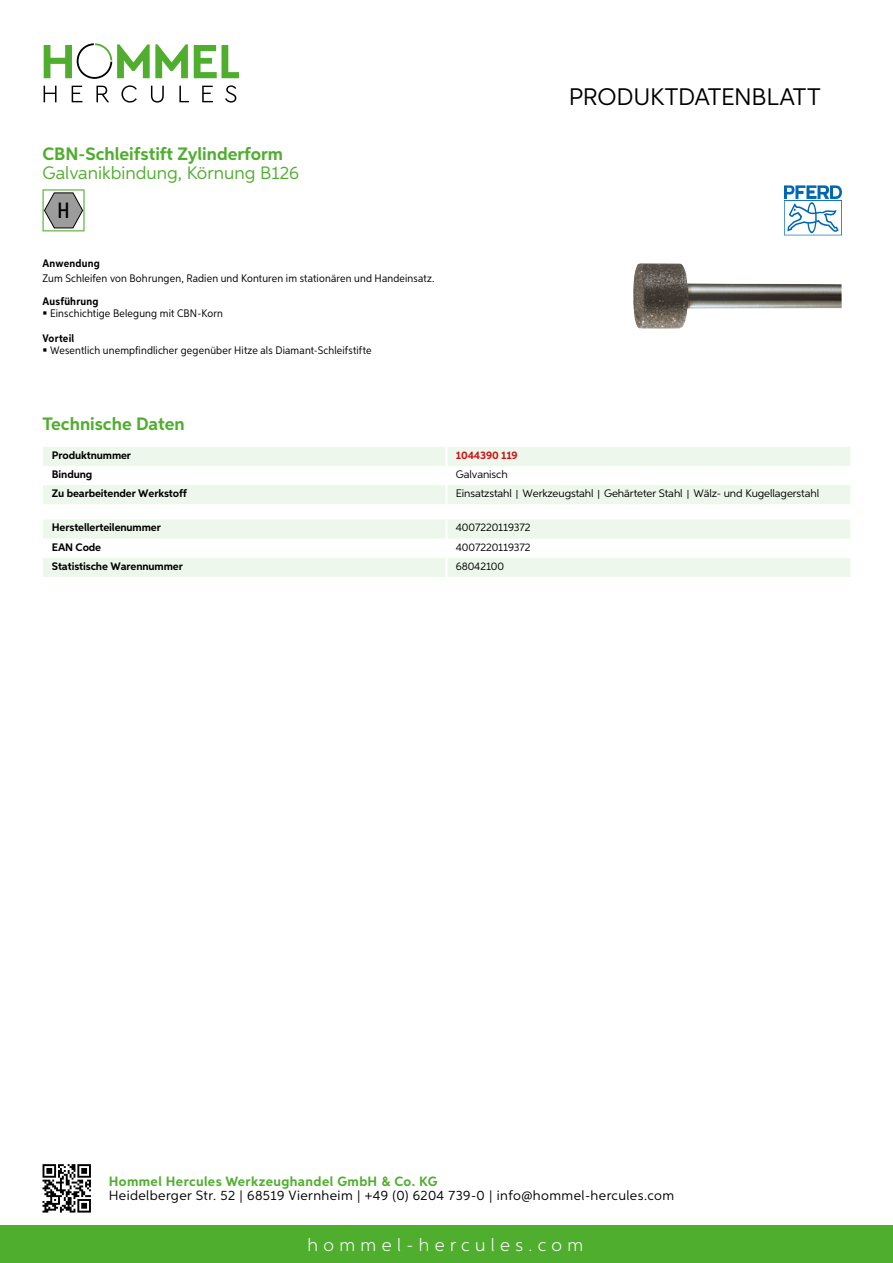
<style>
.page{position:relative;width:893px;height:1263px;background:#fff}
.page>*{position:absolute;margin:0;border:0;box-sizing:border-box;transform-origin:0 0}
.t1{font:24px "Aspira";letter-spacing:-.01em;color:#000}
.t2{font:500 22.2px "Aspira XX Nar";color:#000}
.t3{font:700 18px "Aspira";color:#50ae2f}
.t4{font:18px "Aspira";color:#50ae2f}
.t5{font:300 18px "Aspira";letter-spacing:.3em;color:#fff}
.t6{font:13.5px "Aspira";letter-spacing:.03em;color:#000}
.t7{font:700 13.5px "Aspira";letter-spacing:.03em;color:#50ae2f}
.t8{font:10.95px "Aspira Nar";letter-spacing:.015em;color:#000}
.t9{font:10.95px "Aspira";letter-spacing:-.01em;color:#000}
.t10{font:700 10.95px "Aspira";letter-spacing:-.01em;color:#000}
.t11{font:700 10.95px "Aspira Nar";letter-spacing:.02em;color:#000}
.t12{font:700 10.95px "Aspira";letter-spacing:-.01em;color:#cd1013}
.s1{font-family:"Wuerth Global";font-size:10.5px}
</style>
<div class="page">
<div style="left:0;top:1226px;width:893px;height:37px;background:#50ae2f"></div>
<svg style="left:43px;top:1164px;width:48px;height:48px"></svg>
<svg style="left:194px;top:45px;width:45px;height:33px"></svg>
<svg style="left:44px;top:43px;width:144px;height:36px"></svg>
<svg style="left:44px;top:86px;width:13px;height:16px"></svg>
<svg style="left:72px;top:86px;width:10px;height:16px"></svg>
<svg style="left:96px;top:86px;width:13px;height:16px"></svg>
<svg style="left:121px;top:85px;width:16px;height:18px"></svg>
<svg style="left:151px;top:86px;width:13px;height:17px"></svg>
<svg style="left:179px;top:86px;width:10px;height:16px"></svg>
<svg style="left:202px;top:86px;width:11px;height:16px"></svg>
<svg style="left:225px;top:85px;width:11px;height:18px"></svg>
<svg style="left:43px;top:447px;width:807px;height:57px"></svg>
<hr style="left:445px;top:485px;width:3px;height:19px;background:#fff">
<svg style="left:43px;top:520px;width:807px;height:57px"></svg>
<hr style="left:445px;top:558px;width:3px;height:19px;background:#fff">
<svg style="left:43px;top:189px;width:42px;height:42px"></svg>
<img style="left:633px;top:263px;width:209px;height:65px">
<svg style="left:784px;top:185px;width:58px;height:50px"></svg>
<h3 class="t3" style="left:43px;top:142px;width:242px">CBN-Schleifstift Zylinderform</h3>
<h3 class="t4" style="left:43px;top:162px;width:258px">Galvanikbindung, Körnung B126</h3>
<h2 class="t2" style="left:57px;top:197px;width:14px">H</h2>
<p class="t11" style="left:43px;top:257px;width:59px">Anwendung</p>
<p class="t8" style="left:43px;top:272px;width:393px">Zum Schleifen von Bohrungen, Radien und Konturen im stationären und Handeinsatz.</p>
<p class="t11" style="left:43px;top:294px;width:58px">Ausführung</p>
<p class="t8" style="left:50px;top:307px;width:174px">Einschichtige Belegung mit CBN-Korn</p>
<p class="t11" style="left:43px;top:331px;width:33px">Vorteil</p>
<p class="t8" style="left:50px;top:344px;width:323px">Wesentlich unempfindlicher gegenüber Hitze als Diamant-Schleifstifte</p>
<h1 class="t1" style="left:569px;top:82px;width:253px">Produktdatenblatt</h1>
<h3 class="t3" style="left:43px;top:413px;width:144px">Technische Daten</h3>
<p class="t10" style="left:52px;top:448px;width:81px">Produktnummer</p>
<p class="t12" style="left:456px;top:448px;width:63px">1044390 119</p>
<p class="t10" style="left:52px;top:467px;width:42px">Bindung</p>
<p class="t9" style="left:456px;top:467px;width:53px">Galvanisch</p>
<p class="t10" style="left:52px;top:486px;width:137px">Zu bearbeitender Werkstoff</p>
<p class="t9" style="left:456px;top:486px;width:365px">Einsatzstahl <span class="s1">|</span> Werkzeugstahl <span class="s1">|</span> Gehärteter Stahl <span class="s1">|</span> Wälz- und Kugellagerstahl</p>
<p class="t10" style="left:52px;top:521px;width:111px">Herstellerteilenummer</p>
<p class="t9" style="left:456px;top:521px;width:76px">4007220119372</p>
<p class="t10" style="left:52px;top:540px;width:51px">EAN Code</p>
<p class="t9" style="left:456px;top:540px;width:76px">4007220119372</p>
<p class="t10" style="left:52px;top:559px;width:132px">Statistische Warennummer</p>
<p class="t9" style="left:456px;top:559px;width:50px">68042100</p>
<p class="t7" style="left:109px;top:1172px;width:330px">Hommel Hercules Werkzeughandel GmbH &amp; Co. KG</p>
<p class="t6" style="left:109px;top:1187px;width:567px">Heidelberger Str. 52 | 68519 Viernheim | +49 (0) 6204 739-0 | info@hommel-hercules.com</p>
<h3 class="t5" style="left:307px;top:1234px;width:277px">hommel-hercules.com</h3>
</div>
